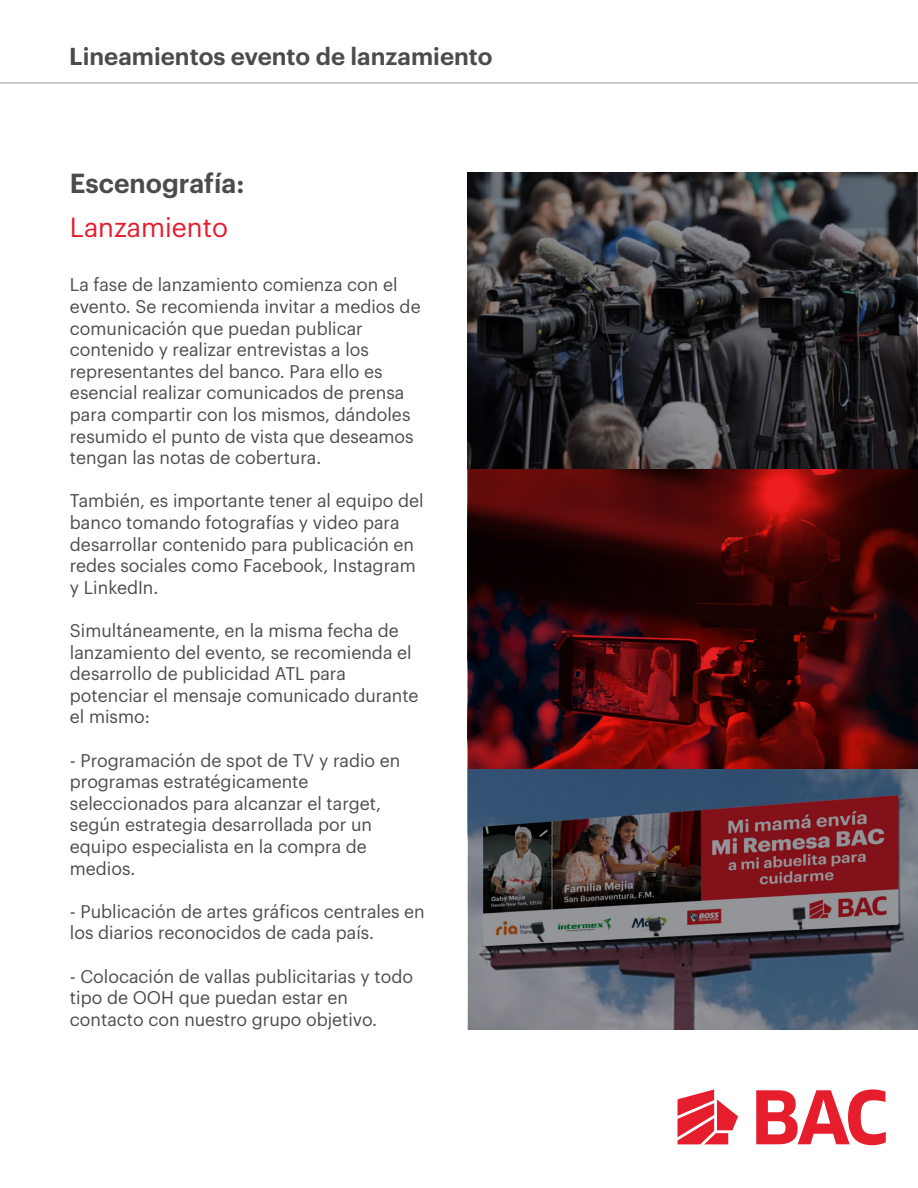
<style>
.page{position:relative;width:918px;height:1188px;background:#fff}
.page>*{position:absolute;margin:0;border:0;box-sizing:border-box;transform-origin:0 0}
.t1{font:600 27px "Graphik";color:#4b4c4d}
.t2{font:27px "Graphik";color:#e51d2d}
.t3{font:600 24px "Graphik";color:#4b4c4d}
.t4{font:18px/21.6px "Graphik";color:#4b4c4d}
</style>
<div class="page">
<svg style="left:468px;top:469px;width:449px;height:300px"></svg>
<svg style="left:468px;top:769px;width:450px;height:260px"></svg>
<hr style="left:0;top:82px;width:918px;height:2px;background:#bbbdbf">
<svg style="left:467px;top:172px;width:450px;height:297px"></svg>
<svg style="left:678px;top:1089px;width:60px;height:55px"></svg>
<svg style="left:756px;top:1089px;width:130px;height:56px"></svg>
<h2 class="t3" style="left:69px;top:38px;width:425px">Lineamientos evento de lanzamiento</h2>
<h1 class="t1" style="left:70px;top:163px;width:176px">Escenografía:</h1>
<h1 class="t2" style="left:70px;top:207px;width:160px">Lanzamiento</h1>
<p class="t4" style="left:70px;top:273px;width:352px">La fase de lanzamiento comienza con el evento. Se recomienda invitar a medios de comunicación que puedan publicar contenido y realizar entrevistas a los representantes del banco. Para ello es esencial realizar comunicados de prensa para compartir con los mismos, dándoles resumido el punto de vista que deseamos tengan las notas de cobertura.</p>
<p class="t4" style="left:70px;top:489px;width:355px">También, es importante tener al equipo del banco tomando fotografías y video para desarrollar contenido para publicación en redes sociales como Facebook, Instagram y LinkedIn.</p>
<p class="t4" style="left:70px;top:618px;width:350px">Simultáneamente, en la misma fecha de lanzamiento del evento, se recomienda el desarrollo de publicidad ATL para potenciar el mensaje comunicado durante el mismo:</p>
<p class="t4" style="left:70px;top:748px;width:332px">- Programación de spot de TV y radio en programas estratégicamente seleccionados para alcanzar el target, según estrategia desarrollada por un equipo especialista en la compra de medios.</p>
<p class="t4" style="left:70px;top:899px;width:356px">- Publicación de artes gráficos centrales en los diarios reconocidos de cada país.</p>
<p class="t4" style="left:70px;top:964px;width:345px">- Colocación de vallas publicitarias y todo tipo de OOH que puedan estar en contacto con nuestro grupo objetivo.</p>
</div>
